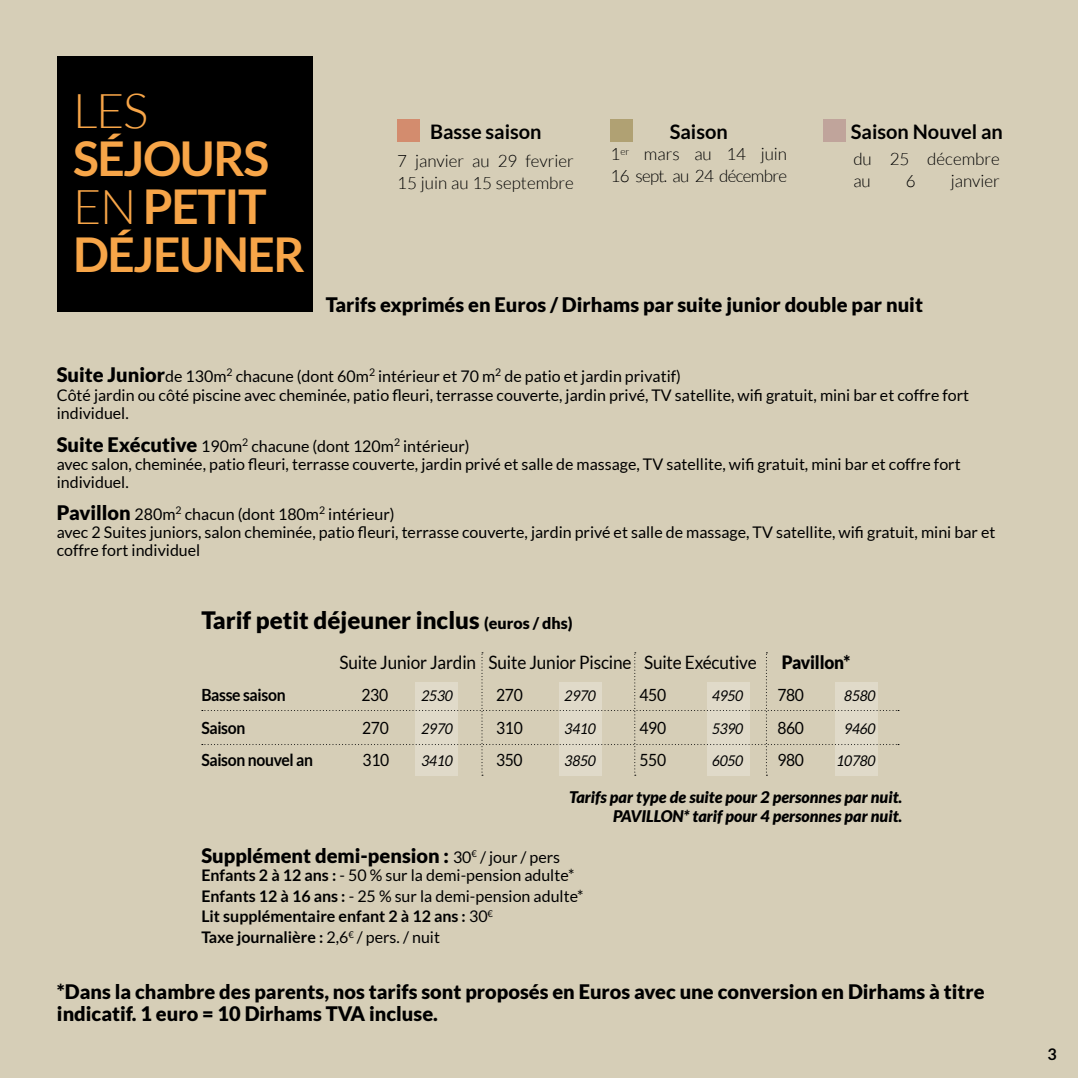
<style>
.page{position:relative;width:1078px;height:1078px;background:#fff}
.page>*{position:absolute;margin:0;border:0;box-sizing:border-box;transform-origin:0 0}
.t1{font:700 48px/48px "Lato";letter-spacing:-.03em;color:#f7a548}
.t2{font:300 48px "Lato";color:#f7a548}
.t3{font:900 24px "Lato";color:#000}
.t4{font:900 20px/22.4px "Lato";color:#000}
.t5{font:700 20px "Lato";color:#000}
.t6{font:18.4px "Lato";letter-spacing:-.01em;color:#000;scale:.93 1}
.t7{font:900 18.4px "Lato";letter-spacing:-.01em;color:#000;scale:.93 1}
.t8{font:300 17px/22.2px "Lato";color:#000}
.t9{font:300 17px/22.2px "Lato";letter-spacing:-.04em;color:#000}
.t10{font:16.8px "Lato";letter-spacing:-.02em;color:#000;scale:.93 1}
.t11{font:700 16.8px "Lato";color:#000;scale:.93 1}
.t12{font:16px/18px "Lato";color:#000}
.t13{font:700 16px/20.8px "Lato";color:#000}
.t14{font:italic 900 16px/19.2px "Lato";color:#000;text-align:right}
.t15{font:italic 14.8px/32.4px "Lato";color:#000;text-align:justify;scale:.93 1}
.s1{font-weight:300}
.s2{font-weight:900;font-size:20px}
.s3{font-size:16px}
.s4{font-weight:400;font-size:16px}
.s5{font-weight:400}
</style>
<div class="page">
<div style="left:0;top:0;width:1077px;height:1077px;background:#d6ceb7"></div>
<div style="left:397px;top:120px;width:23px;height:22px;background:#d38c6e"></div>
<div style="left:610px;top:120px;width:23px;height:22px;background:#b0a173"></div>
<div style="left:823px;top:120px;width:22px;height:22px;background:#c0a49b"></div>
<div style="left:58px;top:57px;width:255px;height:255px;background:#000"></div>
<svg style="left:202px;top:652px;width:696px;height:123px"></svg>
<h1 class="t2" style="left:73px;top:85px;width:72px">les</h1>
<h1 class="t1" style="left:73px;top:134px;width:233px">séjours <span class="s1">en</span> petit déjeuner</h1>
<p class="t5" style="left:430px;top:120px;width:113px">Basse saison</p>
<p class="t8" style="left:397px;top:149px;width:178px">7 janvier au 29 fevrier<br>15 juin au 15 septembre</p>
<p class="t5" style="left:669px;top:120px;width:60px">Saison</p>
<p class="t9" style="left:610px;top:143px;width:178px">1<sup>er</sup> mars au 14 juin<br>16 sept. au 24 décembre</p>
<p class="t5" style="left:850px;top:120px;width:153px">Saison Nouvel an</p>
<p class="t8" style="left:853px;top:148px;width:148px">du 25 décembre au</p>
<p class="t8" style="left:905px;top:170px;width:11px">6</p>
<p class="t8" style="left:950px;top:170px;width:50px">janvier</p>
<p class="t4" style="left:326px;top:293px;width:598px">Tarifs exprimés en Euros / Dirhams par suite junior double par nuit</p>
<p class="t12" style="left:57px;top:366px;width:913px;line-height:18.6px"><span class="s2">Suite Junior</span>de 130m<sup>2</sup> chacune (dont 60m<sup>2</sup> intérieur et 70 m<sup>2</sup> de patio et jardin privatif)<br>Côté jardin ou côté piscine avec cheminée, patio fleuri, terrasse couverte, jardin privé, TV satellite, wifi gratuit, mini bar et coffre fort individuel.</p>
<p class="t12" style="left:57px;top:436px;width:905px"><span class="s2">Suite Exécutive</span> 190m<sup>2</sup> chacune (dont 120m<sup>2</sup> intérieur)<br>avec salon, cheminée, patio fleuri, terrasse couverte, jardin privé et salle de massage, TV satellite, wifi gratuit, mini bar et coffre fort individuel.</p>
<p class="t12" style="left:57px;top:505px;width:939px"><span class="s2">Pavillon</span> 280m<sup>2</sup> chacun (dont 180m<sup>2</sup> intérieur)<br>avec 2 Suites juniors, salon cheminée, patio fleuri, terrasse couverte, jardin privé et salle de massage, TV satellite, wifi gratuit, mini bar et coffre fort individuel</p>
<h2 class="t3" style="left:201px;top:606px;width:373px">Tarif petit déjeuner inclus <span class="s3">(euros / dhs)</span></h2>
<p class="t6" style="left:339px;top:651px;width:450px">Suite Junior Jardin Suite Junior Piscine Suite Exécutive</p>
<p class="t7" style="left:781px;top:651px;width:75px">Pavillon*</p>
<p class="t11" style="left:201px;top:685px;width:92px">Basse saison</p>
<p class="t10" style="left:361px;top:685px;width:30px">230</p>
<p class="t10" style="left:496px;top:685px;width:30px">270</p>
<p class="t10" style="left:639px;top:685px;width:30px">450</p>
<p class="t10" style="left:777px;top:685px;width:30px">780</p>
<p class="t11" style="left:201px;top:717px;width:49px">Saison</p>
<p class="t10" style="left:362px;top:718px;width:30px">270</p>
<p class="t10" style="left:496px;top:718px;width:30px">310</p>
<p class="t10" style="left:639px;top:718px;width:30px">490</p>
<p class="t10" style="left:777px;top:718px;width:30px">860</p>
<p class="t11" style="left:201px;top:750px;width:122px">Saison nouvel an</p>
<p class="t10" style="left:362px;top:750px;width:30px">310</p>
<p class="t10" style="left:496px;top:750px;width:30px">350</p>
<p class="t10" style="left:639px;top:750px;width:30px">550</p>
<p class="t10" style="left:777px;top:750px;width:30px">980</p>
<p class="t14" style="left:569px;top:787px;width:334px">Tarifs par type de suite pour 2 personnes par nuit.<br>PAVILLON* tarif pour 4 personnes par nuit.</p>
<p class="t15" style="left:421px;top:679px;width:38px">2530<br>2970<br>3410</p>
<p class="t15" style="left:564px;top:679px;width:38px">2970<br>3410<br>3850</p>
<p class="t15" style="left:711px;top:679px;width:38px">4950<br>5390<br>6050</p>
<p class="t15" style="left:835px;top:679px;width:46px;text-align:center">8580<br>9460<br>10780</p>
<p class="t4" style="left:201px;top:843px;width:360px">Supplément demi-pension : <span class="s4">30</span><sup>€</sup> <span class="s4">/ jour / pers</span></p>
<p class="t13" style="left:201px;top:864px;width:384px">Enfants 2 à 12 ans : <span class="s5">- 50 % sur la demi-pension adulte* </span>Enfants 12 à 16 ans : <span class="s5">- 25 % sur la demi-pension adulte* </span>Lit supplémentaire enfant 2 à 12 ans : <span class="s5">30</span><sup>€<br></sup>Taxe journalière : <span class="s5">2,6</span><sup>€</sup> <span class="s5">/ pers. / nuit</span></p>
<p class="t4" style="left:57px;top:979px;width:928px">*Dans la chambre des parents, nos tarifs sont proposés en Euros avec une conversion en Dirhams à titre indicatif. 1 euro = 10 Dirhams TVA incluse.</p>
<p class="t13" style="left:1047px;top:1043px;width:11px">3</p>
</div>
